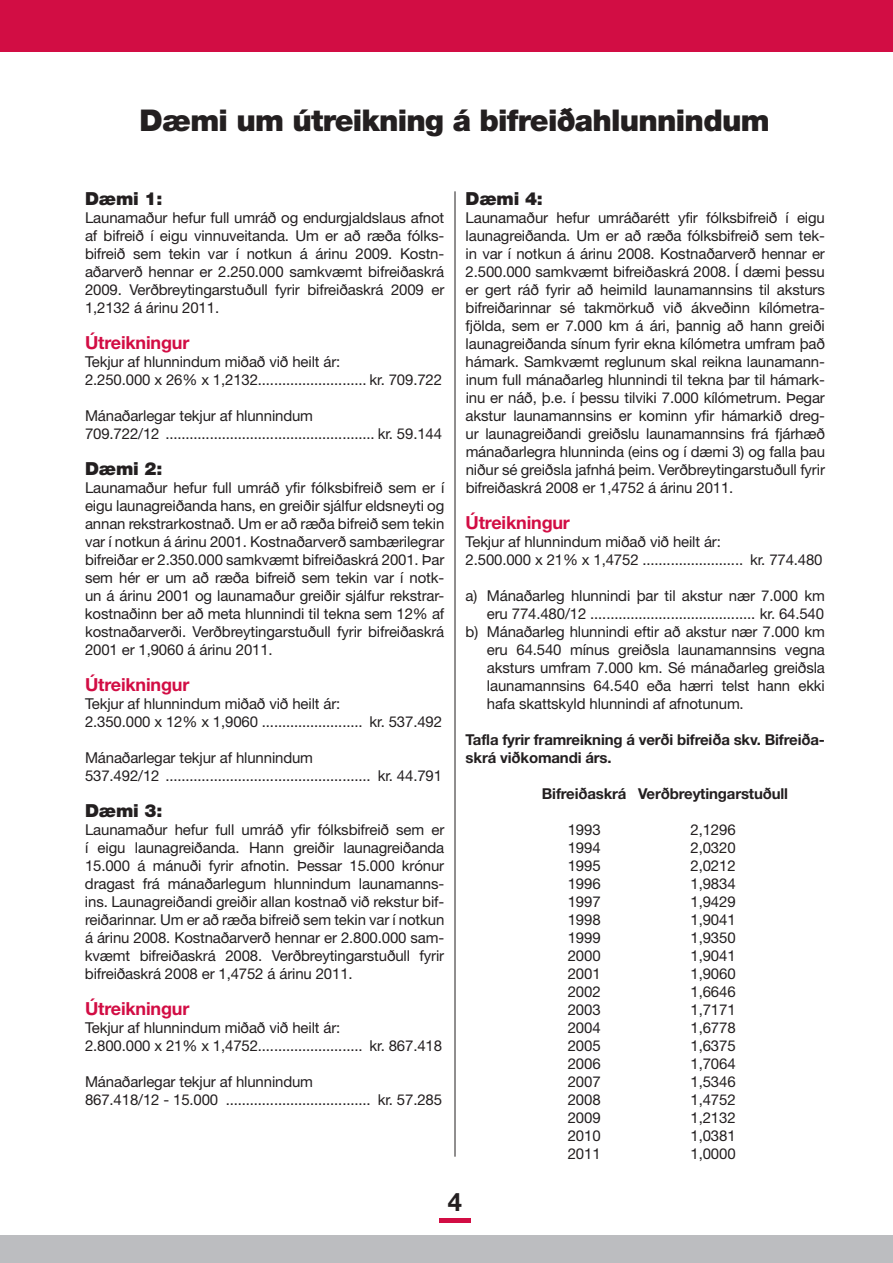
<style>
.page{position:relative;width:893px;height:1263px;background:#fff}
.page>*{position:absolute;margin:0;border:0;box-sizing:border-box;transform-origin:0 0}
.t1{font:900 30px "Helvetica Neue";letter-spacing:-.025em;color:#231f20}
.t2{font:700 25.5px "Helvetica Neue";color:#231f20}
.t3{font:700 18px "Helvetica Neue";letter-spacing:-.01em;color:#d20d44}
.t4{font:900 18px "Helvetica Neue";letter-spacing:-.01em;color:#231f20}
.t5{font:15px/18px "Helvetica Neue";letter-spacing:-.01em;color:#231f20}
.t6{font:700 15px/18px "Helvetica Neue";letter-spacing:-.01em;color:#231f20}
</style>
<div class="page">
<div style="left:0;top:1235px;width:893px;height:28px;background:#bcbdc0"></div>
<div style="left:439px;top:1217px;width:32px;height:5px;background:#d20d44"></div>
<hr style="left:455px;top:191px;width:1px;height:966px;background:#231f20">
<div style="left:0;top:0;width:893px;height:51px;background:#d20d44"></div>
<h1 class="t1" style="left:140px;top:103px;width:631px">Dæmi um útreikning á bifreiðahlunnindum</h1>
<p class="t4" style="left:85px;top:188px;width:79px">Dæmi 1:</p>
<p class="t5" style="left:85px;top:209px;width:361px;text-align:justify">Launamaður hefur full umráð og endurgjaldslaus afnot af bifreið í eigu vinnuveitanda. Um er að ræða fólks&shy;bifreið sem tekin var í notkun á árinu 2009. Kostn&shy;aðarverð hennar er 2.250.000 samkvæmt bifreiðaskrá 2009. Verðbreytingarstuðull fyrir bifreiðaskrá 2009 er 1,2132 á árinu 2011.</p>
<p class="t3" style="left:85px;top:332px;width:106px">Útreikningur</p>
<p class="t5" style="left:85px;top:353px;width:358px">Tekjur af hlunnindum miðað við heilt ár:<br>2.250.000 x 26% x 1,2132........................... kr. 709.722</p>
<p class="t5" style="left:85px;top:407px;width:358px">Mánaðarlegar tekjur af hlunnindum<br>709.722/12 .................................................... kr. 59.144</p>
<p class="t4" style="left:85px;top:458px;width:79px">Dæmi 2:</p>
<p class="t5" style="left:85px;top:479px;width:361px;text-align:justify">Launamaður hefur full umráð yfir fólksbifreið sem er í eigu launagreiðanda hans, en greiðir sjálfur eldsneyti og annan rekstrarkostnað. Um er að ræða bifreið sem tekin var í notkun á árinu 2001. Kostnaðarverð sambærilegrar bifreiðar er 2.350.000 samkvæmt bifreiðaskrá 2001. Þar sem hér er um að ræða bifreið sem tekin var í notk&shy;un á árinu 2001 og launamaður greiðir sjálfur rekstrar&shy;kostnaðinn ber að meta hlunnindi til tekna sem 12% af kostnaðarverði. Verðbreytingarstuðull fyrir bifreiðaskrá 2001 er 1,9060 á árinu 2011.</p>
<p class="t3" style="left:85px;top:674px;width:106px">Útreikningur</p>
<p class="t5" style="left:85px;top:695px;width:358px">Tekjur af hlunnindum miðað við heilt ár:<br>2.350.000 x 12% x 1,9060 ......................... kr. 537.492</p>
<p class="t5" style="left:85px;top:749px;width:358px">Mánaðarlegar tekjur af hlunnindum<br>537.492/12 ................................................... kr. 44.791</p>
<p class="t4" style="left:85px;top:800px;width:79px">Dæmi 3:</p>
<p class="t5" style="left:85px;top:821px;width:361px;text-align:justify">Launamaður hefur full umráð yfir fólksbifreið sem er í eigu launagreiðanda. Hann greiðir launagreiðanda 15.000 á mánuði fyrir afnotin. Þessar 15.000 krónur dragast frá mánaðarlegum hlunnindum launamanns&shy;ins. Launagreiðandi greiðir allan kostnað við rekstur bif&shy;reiðarinnar. Um er að ræða bifreið sem tekin var í notkun á árinu 2008. Kostnaðarverð hennar er 2.800.000 sam&shy;kvæmt bifreiðaskrá 2008. Verðbreytingarstuðull fyrir bifreiðaskrá 2008 er 1,4752 á árinu 2011.</p>
<p class="t3" style="left:85px;top:998px;width:106px">Útreikningur</p>
<p class="t5" style="left:85px;top:1019px;width:358px">Tekjur af hlunnindum miðað við heilt ár:<br>2.800.000 x 21% x 1,4752.......................... kr. 867.418</p>
<p class="t5" style="left:85px;top:1073px;width:358px">Mánaðarlegar tekjur af hlunnindum<br>867.418/12 - 15.000 .................................... kr. 57.285</p>
<p class="t4" style="left:466px;top:188px;width:79px">Dæmi 4:</p>
<p class="t5" style="left:466px;top:209px;width:361px;text-align:justify">Launamaður hefur umráðarétt yfir fólksbifreið í eigu launagreiðanda. Um er að ræða fólksbifreið sem tek&shy;in var í notkun á árinu 2008. Kostnaðarverð hennar er 2.500.000 samkvæmt bifreiðaskrá 2008. Í dæmi þessu er gert ráð fyrir að heimild launamannsins til aksturs bifreiðarinnar sé takmörkuð við ákveðinn kílómetra&shy;fjölda, sem er 7.000 km á ári, þannig að hann greiði launagreiðanda sínum fyrir ekna kílómetra umfram það hámark. Samkvæmt reglunum skal reikna launamann&shy;inum full mánaðarleg hlunnindi til tekna þar til hámark&shy;inu er náð, þ.e. í þessu tilviki 7.000 kílómetrum. Þegar akstur launamannsins er kominn yfir hámarkið dreg&shy;ur launagreiðandi greiðslu launamannsins frá fjárhæð mánaðarlegra hlunninda (eins og í dæmi 3) og falla þau niður sé greiðsla jafnhá þeim. Verðbreytingarstuðull fyrir bifreiðaskrá 2008 er 1,4752 á árinu 2011.</p>
<p class="t3" style="left:466px;top:512px;width:106px">Útreikningur</p>
<p class="t5" style="left:466px;top:533px;width:358px">Tekjur af hlunnindum miðað við heilt ár:<br>2.500.000 x 21% x 1,4752 ......................... kr. 774.480</p>
<p class="t5" style="left:466px;top:587px;width:361px">a) Mánaðarleg hlunnindi þar til akstur nær 7.000 km</p>
<p class="t5" style="left:487px;top:605px;width:339px">eru 774.480/12 ......................................... kr. 64.540</p>
<p class="t5" style="left:466px;top:623px;width:361px">b) Mánaðarleg hlunnindi eftir að akstur nær 7.000 km</p>
<p class="t5" style="left:487px;top:641px;width:340px">eru 64.540 mínus greiðsla launamannsins vegna</p>
<p class="t5" style="left:487px;top:659px;width:340px">aksturs umfram 7.000 km. Sé mánaðarleg greiðsla</p>
<p class="t5" style="left:487px;top:677px;width:339px">launamannsins 64.540 eða hærri telst hann ekki</p>
<p class="t5" style="left:487px;top:695px;width:258px">hafa skattskyld hlunnindi af afnotunum.</p>
<p class="t6" style="left:466px;top:730px;width:361px">Tafla fyrir framreikning á verði bifreiða skv. Bifreiða&shy;skrá viðkomandi árs.</p>
<p class="t6" style="left:542px;top:784px;width:248px">Bifreiðaskrá Verðbreytingarstuðull</p>
<p class="t5" style="left:568px;top:821px;width:34px">1993</p>
<p class="t5" style="left:691px;top:821px;width:47px">2,1296</p>
<p class="t5" style="left:568px;top:839px;width:34px">1994</p>
<p class="t5" style="left:691px;top:839px;width:47px">2,0320</p>
<p class="t5" style="left:568px;top:857px;width:34px">1995</p>
<p class="t5" style="left:691px;top:857px;width:47px">2,0212</p>
<p class="t5" style="left:568px;top:875px;width:34px">1996</p>
<p class="t5" style="left:691px;top:875px;width:47px">1,9834</p>
<p class="t5" style="left:568px;top:893px;width:34px">1997</p>
<p class="t5" style="left:691px;top:893px;width:47px">1,9429</p>
<p class="t5" style="left:568px;top:911px;width:34px">1998</p>
<p class="t5" style="left:691px;top:911px;width:47px">1,9041</p>
<p class="t5" style="left:568px;top:929px;width:34px">1999</p>
<p class="t5" style="left:691px;top:929px;width:47px">1,9350</p>
<p class="t5" style="left:568px;top:947px;width:34px">2000</p>
<p class="t5" style="left:691px;top:947px;width:47px">1,9041</p>
<p class="t5" style="left:568px;top:965px;width:34px">2001</p>
<p class="t5" style="left:691px;top:965px;width:47px">1,9060</p>
<p class="t5" style="left:568px;top:983px;width:34px">2002</p>
<p class="t5" style="left:691px;top:983px;width:47px">1,6646</p>
<p class="t5" style="left:568px;top:1001px;width:34px">2003</p>
<p class="t5" style="left:691px;top:1001px;width:47px">1,7171</p>
<p class="t5" style="left:568px;top:1019px;width:34px">2004</p>
<p class="t5" style="left:691px;top:1019px;width:47px">1,6778</p>
<p class="t5" style="left:568px;top:1037px;width:34px">2005</p>
<p class="t5" style="left:691px;top:1037px;width:47px">1,6375</p>
<p class="t5" style="left:568px;top:1055px;width:34px">2006</p>
<p class="t5" style="left:691px;top:1055px;width:47px">1,7064</p>
<p class="t5" style="left:568px;top:1073px;width:34px">2007</p>
<p class="t5" style="left:691px;top:1073px;width:47px">1,5346</p>
<p class="t5" style="left:568px;top:1091px;width:34px">2008</p>
<p class="t5" style="left:691px;top:1091px;width:47px">1,4752</p>
<p class="t5" style="left:568px;top:1109px;width:34px">2009</p>
<p class="t5" style="left:691px;top:1109px;width:47px">1,2132</p>
<p class="t5" style="left:568px;top:1127px;width:34px">2010</p>
<p class="t5" style="left:691px;top:1127px;width:47px">1,0381</p>
<p class="t5" style="left:568px;top:1145px;width:34px">2011</p>
<p class="t5" style="left:691px;top:1145px;width:47px">1,0000</p>
<h2 class="t2" style="left:448px;top:1186px;width:16px">4</h2>
</div>
